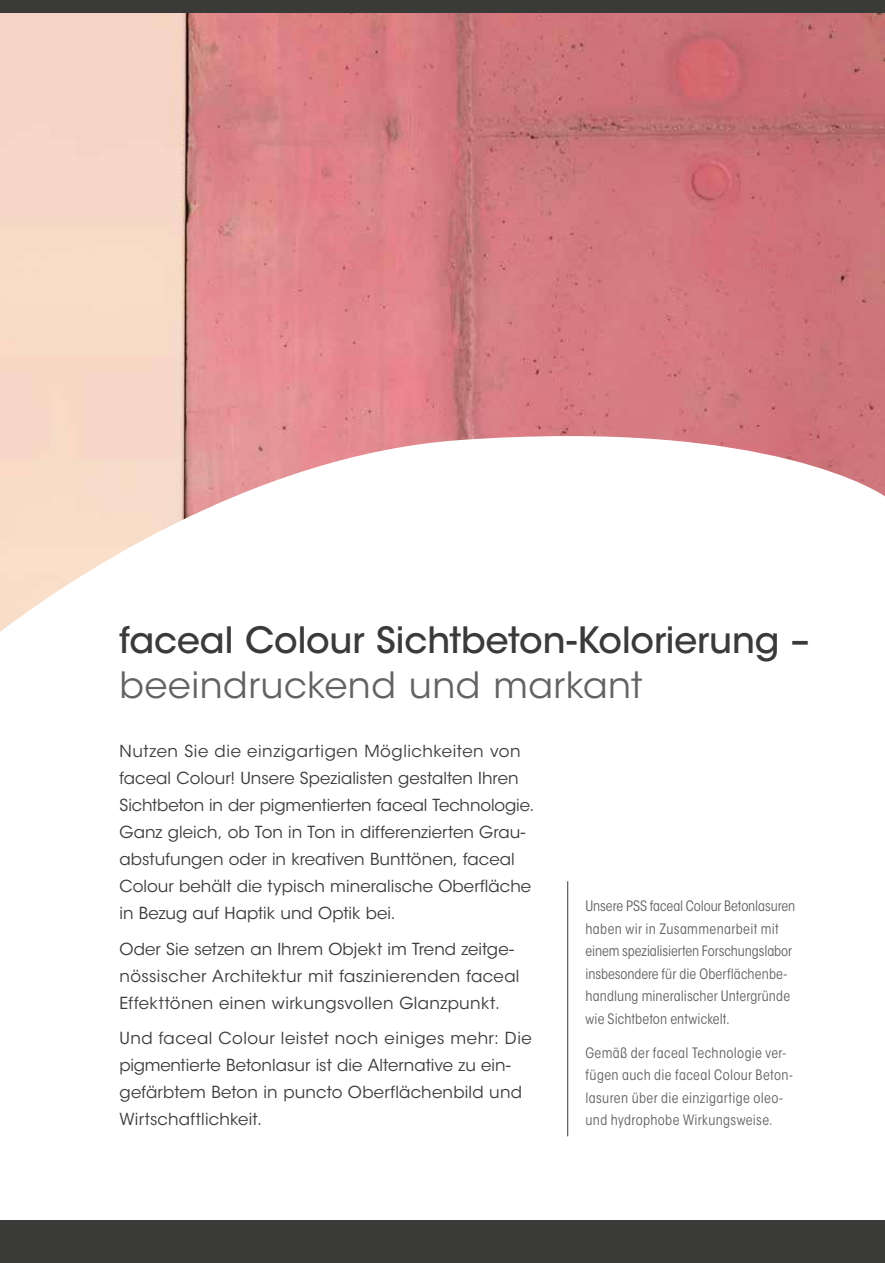
<style>
.page{position:relative;width:885px;height:1263px;background:#fff}
.page>*{position:absolute;margin:0;border:0;box-sizing:border-box;transform-origin:0 0}
.t1{font:500 36px "ITC Avant Garde Std";letter-spacing:-.005em;color:#3a3a39}
.t2{font:36px "ITC Avant Garde Std";letter-spacing:.015em;color:#626261}
.t3{font:16.5px/27px "ITC Avant Garde Std";letter-spacing:.005em;color:#3a3a39}
.t4{font:condensed 14.25px/22.5px "ITC Avant Garde Std";letter-spacing:.015em;color:#626261}
</style>
<div class="page">
<img style="left:0;top:13px;width:884px;height:619px">
<hr style="left:567px;top:881px;width:1px;height:255px;background:#3a3a39">
<div style="left:0;top:1220px;width:884px;height:43px;background:#3a3a39"></div>
<div style="left:0;top:0;width:884px;height:13px;background:#3a3a39"></div>
<h1 class="t1" style="left:119px;top:617px;width:691px">faceal Colour Sichtbeton-Kolorierung –</h1>
<h1 class="t2" style="left:119px;top:663px;width:524px">beeindruckend und markant</h1>
<p class="t3" style="left:119px;top:738px;width:416px">Nutzen Sie die einzigartigen Möglichkeiten von faceal Colour! Unsere Spezialisten gestalten Ihren Sichtbeton in der pigmentierten faceal Technologie.<br>Ganz gleich, ob Ton in Ton in differenzierten Grau&shy;abstufungen oder in kreativen Bunttönen, faceal Colour behält die typisch mineralische Oberfläche in Bezug auf Haptik und Optik bei.</p>
<p class="t3" style="left:119px;top:935px;width:401px">Oder Sie setzen an Ihrem Objekt im Trend zeitge&shy;nössischer Architektur mit faszinierenden faceal<br>Effekttönen einen wirkungsvollen Glanzpunkt.</p>
<p class="t3" style="left:119px;top:1025px;width:414px">Und faceal Colour leistet noch einiges mehr: Die pigmentierte Betonlasur ist die Alternative zu ein&shy;gefärbtem Beton in puncto Oberflächenbild und Wirtschaftlichkeit.</p>
<p class="t4" style="left:585px;top:895px;width:211px">Unsere PSS faceal Colour Betonlasuren haben wir in Zusammenarbeit mit einem spezialisierten Forschungslabor insbesondere für die Oberflächenbe&shy;handlung mineralischer Untergründe wie Sichtbeton entwickelt.</p>
<p class="t4" style="left:585px;top:1041px;width:209px">Gemäß der faceal Technologie ver&shy;fügen auch die faceal Colour Beton&shy;lasuren über die einzigartige oleo&shy;und hydrophobe Wirkungsweise.</p>
</div>
